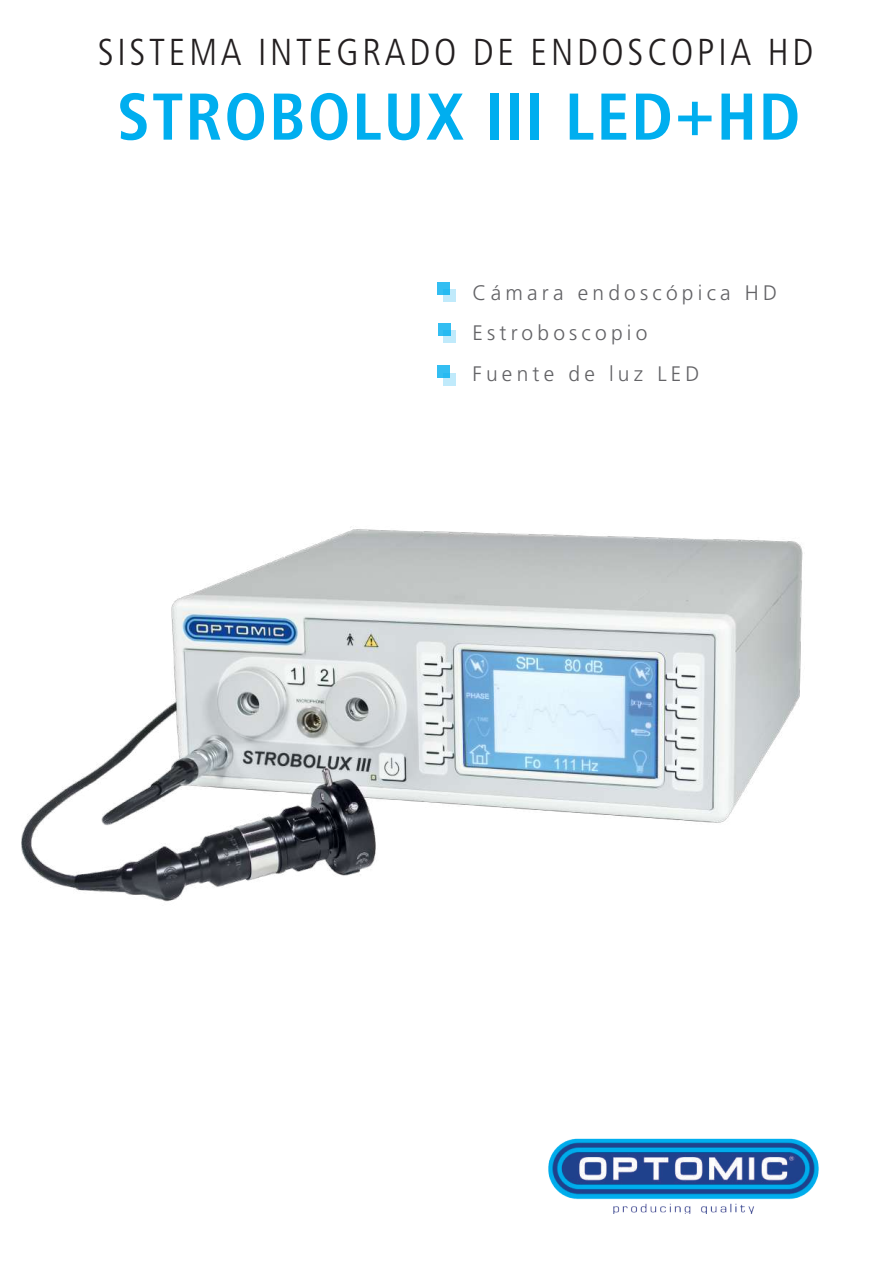
<style>
.page{position:relative;width:893px;height:1263px;background:#fff}
.page>*{position:absolute;margin:0;border:0;box-sizing:border-box;transform-origin:0 0}
.t1{font:700 condensed 66px "Frutiger LT Std";letter-spacing:.03em;color:#00aeef}
.t2{font:300 condensed 37.5px "Frutiger LT Std";letter-spacing:.1em;color:#231f20}
.t3{font:300 21px/40.5px "Frutiger LT Std";letter-spacing:.2em;color:#636366}
</style>
<div class="page">
<div style="left:437px;top:282px;width:13px;height:12px;background:#33bef2"></div>
<svg style="left:443px;top:289px;width:12px;height:13px"></svg>
<div style="left:437px;top:365px;width:13px;height:13px;background:#33bef2"></div>
<svg style="left:443px;top:373px;width:12px;height:12px"></svg>
<svg style="left:438px;top:323px;width:13px;height:13px"></svg>
<svg style="left:443px;top:331px;width:13px;height:12px"></svg>
<img style="left:21px;top:527px;width:782px;height:375px">
<img style="left:548px;top:1138px;width:271px;height:76px">
<h2 class="t2" style="left:98px;top:31px;width:717px">SISTEMA INTEGRADO DE ENDOSCOPIA HD</h2>
<h1 class="t1" style="left:117px;top:78px;width:685px">STROBOLUX III LED+HD</h1>
<p class="t3" style="left:473px;top:273px;width:306px">Cámara endoscópica HD<br>Estroboscopio<br>Fuente de luz LED</p>
</div>
